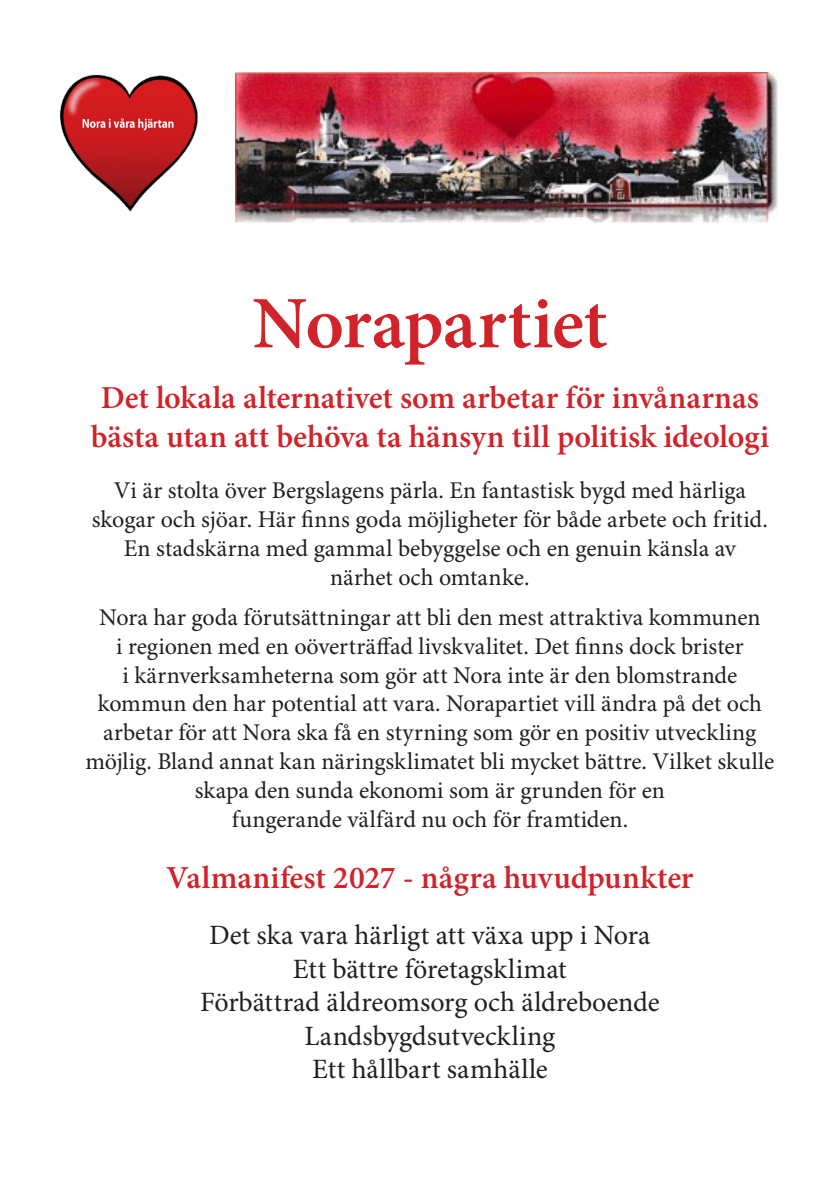
<style>
.page{position:relative;width:840px;height:1191px;background:#fff}
.page>*{position:absolute;margin:0;border:0;box-sizing:border-box;transform-origin:0 0}
.Rubrik{font:600 74px "Minion Pro";letter-spacing:-.01em;color:#d1232a}
.Rubrik-2{font:600 32px/38.4px "Minion Pro";color:#d1232a;text-align:center}
.Underrubrik{font:28px/33.6px "Minion Pro";color:#231f20;text-align:center}
.Ingress{font:24px/28.8px "Minion Pro";color:#231f20;text-align:center}
</style>
<div class="page">
<img style="left:235px;top:72px;width:542px;height:150px">
<img style="left:59px;top:74px;width:139px;height:138px">
<p class="Rubrik" style="left:252px;top:272px;width:356px">Norapartiet</p>
<p class="Rubrik-2" style="left:91px;top:379px;width:679px">Det lokala alternativet som arbetar för invånarnas bästa utan att behöva ta hänsyn till politisk ideologi</p>
<p class="Ingress" style="left:92px;top:477px;width:677px">Vi är stolta över Bergslagens pärla. En fantastisk bygd med härliga skogar och sjöar. Här finns goda möjligheter för både arbete och fritid.<br>En stadskärna med gammal bebyggelse och en genuin känsla av närhet och omtanke.</p>
<p class="Ingress" style="left:85px;top:604px;width:689px">Nora har goda förutsättningar att bli den mest attraktiva kommunen<br>i regionen med en oöverträffad livskvalitet. Det finns dock brister<br>i kärnverksamheterna som gör att Nora inte är den blomstrande kommun den har potential att vara. Norapartiet vill ändra på det och arbetar för att Nora ska få en styrning som gör en positiv utveckling möjlig. Bland annat kan näringsklimatet bli mycket bättre. Vilket skulle skapa den sunda ekonomi som är grunden för en<br>fungerande välfärd nu och för framtiden.</p>
<p class="Rubrik-2" style="left:166px;top:858px;width:528px">Valmanifest 2027 - några huvudpunkter</p>
<p class="Underrubrik" style="left:200px;top:919px;width:460px">Det ska vara härligt att växa upp i Nora<br>Ett bättre företagsklimat<br>Förbättrad äldreomsorg och äldreboende<br>Landsbygdsutveckling<br>Ett hållbart samhälle</p>
</div>
